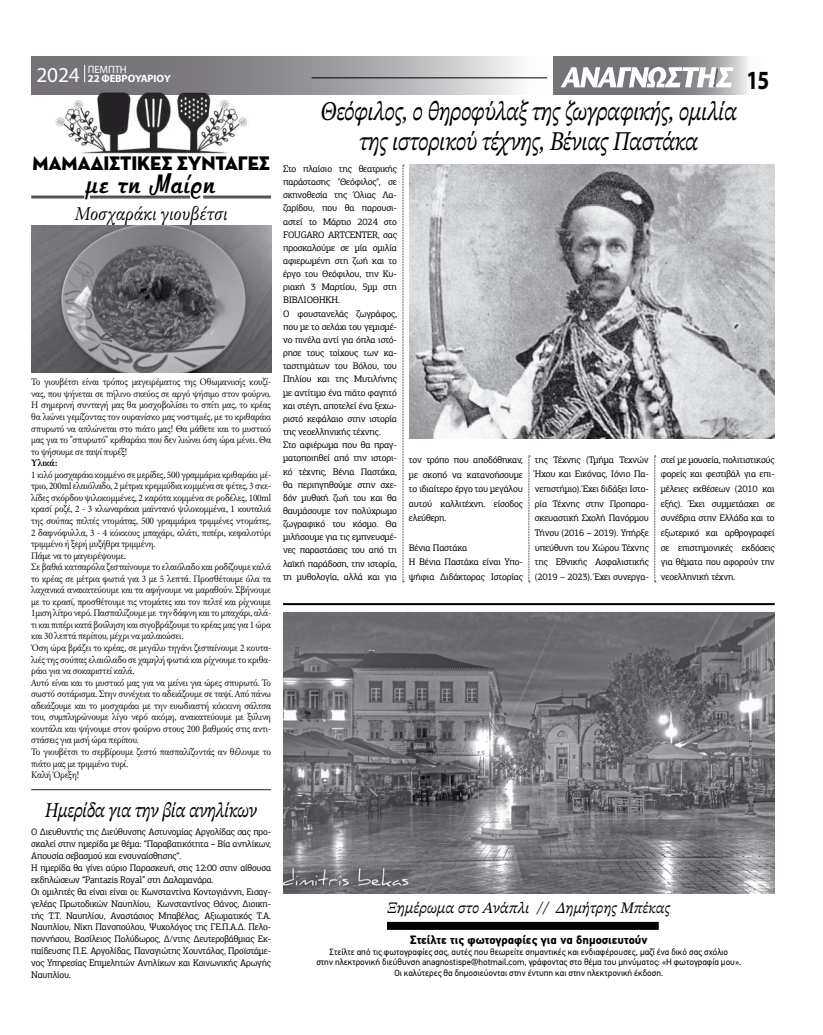
<style>
.page{position:relative;width:823px;height:1035px;background:#fff}
.page>*{position:absolute;margin:0;border:0;box-sizing:border-box;transform-origin:0 0}
.t1{font:italic 27px/30px "STIX Two Text";letter-spacing:-.01em;color:#000;text-align:center;scale:.84 1}
.t2{font:26.4px "CF Majestic";color:#000}
.t3{font:700 26.3px "Myriad Pro";color:#000;scale:.81 1}
.t4{font:italic 21px "STIX Two Text";letter-spacing:-.01em;color:#000;scale:.84 1}
.t5{font:20px "Neutraface Display Titling";letter-spacing:-.01em;color:#000}
.t6{font:italic 19.7px "Minion 3 Subhead";letter-spacing:.005em;color:#000;scale:.93 1}
.t7{font:italic 16px "STIX Two Text";letter-spacing:.01em;color:#000;scale:.95 1}
.t8{font:700 12px "PF Din Text Pro";color:#000}
.t9{font:700 10.6px/9.4px "Myriad Pro";letter-spacing:-.01em;color:#fff}
.t10{font:10px/11.5px "Minion 3 Subhead";letter-spacing:-.01em;color:#000;text-align:justify;scale:.94 1}
.t11{font:700 10px "Minion 3 Subhead";letter-spacing:-.015em;color:#000;scale:.94 1}
.t12{font:9.5px/13.2px "PF Agora Slab Pro";letter-spacing:-.02em;color:#000}
.t13{font:9px/10.8px "PF Din Text Pro";color:#000;text-align:center}
.s1{font-weight:400}
.s2{font-weight:400;font-size:21.3px}
</style>
<div class="page">
<svg style="left:556px;top:57px;width:192px;height:38px;background:#8f8e92"></svg>
<svg style="left:31px;top:57px;width:525px;height:38px;background:#a09fa2"></svg>
<svg style="left:560px;top:67px;width:173px;height:20px"></svg>
<hr style="left:311px;top:78px;width:236px;height:1px;background:#000">
<svg style="left:84px;top:65px;width:1px;height:17px"></svg>
<div style="left:387px;top:922px;width:271px;height:8px;background:#000"></div>
<hr style="left:283px;top:603px;width:491px;height:2px;background:#000">
<img style="left:283px;top:612px;width:491px;height:281px">
<img style="left:44px;top:89px;width:214px;height:65px">
<hr style="left:31px;top:196px;width:53px;height:1px;background:#000">
<hr style="left:31px;top:198px;width:53px;height:1px;background:#000">
<hr style="left:90px;top:196px;width:100px;height:1px;background:#000">
<hr style="left:90px;top:198px;width:100px;height:1px;background:#000">
<hr style="left:203px;top:196px;width:68px;height:1px;background:#000">
<hr style="left:203px;top:198px;width:68px;height:1px;background:#000">
<img style="left:31px;top:225px;width:240px;height:148px">
<svg style="left:402px;top:165px;width:2px;height:417px"></svg>
<svg style="left:528px;top:456px;width:1px;height:126px"></svg>
<svg style="left:654px;top:456px;width:1px;height:126px"></svg>
<hr style="left:31px;top:789px;width:240px;height:1px;background:#212121">
<img style="left:409px;top:165px;width:365px;height:274px">
<p class="t9" style="left:37px;top:64px;width:135px;text-indent:51px"><span class="s1">ΠΕΜΠΤΗ<br></span><span class="s2">2024</span> 22 ΦΕΒΡΟΥΑΡΙΟΥ</p>
<h3 class="t3" style="left:746px;top:63px;width:29px">15</h3>
<h3 class="t5" style="left:32px;top:148px;width:239px">MAMAΔΙΣΤΙΚΕΣ ΣΥΝΤΑΓΕΣ</h3>
<h2 class="t2" style="left:86px;top:166px;width:132px">με τη Μαίρη</h2>
<h3 class="t6" style="left:75px;top:200px;width:165px">Μοσχαράκι γιουβέτσι</h3>
<p class="t10" style="left:31px;top:376px;width:256px">Το γιουβέτσι είναι τρόπος μαγειρέματος της Οθωμανικής κουζί&shy;νας, που ψήνεται σε πήλινο σκεύος σε αργό ψήσιμο στον φούρνο.<br>Η σημερινή συνταγή μας θα μοσχοβολίσει το σπίτι μας, το κρέας θα λιώνει γεμίζοντας τον ουρανίσκο μας νοστιμιές, με το κριθαράκι σπυρωτό να απλώνεται στο πιάτο μας! Θα μάθετε και το μυστικό μας για το "σπυρωτό" κριθαράκι που δεν λιώνει όση ώρα μένει. Θα το ψήσουμε σε ταψί πυρέξ!</p>
<p class="t11" style="left:31px;top:456px;width:30px">Υλικά:</p>
<p class="t10" style="left:31px;top:469px;width:256px;text-align:left">1 κιλό μοσχαράκι κομμένο σε μερίδες, 500 γραμμάρια κριθαράκι μέ&shy;τριο, 200ml ελαιόλαδο, 2 μέτρια κρεμμύδια κομμένα σε φέτες, 3 σκε&shy;λίδες σκόρδου ψιλοκομμένες, 2 καρότα κομμένα σε ροδέλες, 100ml κρασί ροζέ, 2 - 3 κλωναράκια μαϊντανό ψιλοκομμένα, 1 κουταλιά της σούπας πελτές ντομάτας, 500 γραμμάρια τριμμένες ντομάτες, 2 δαφνόφυλλα, 3 - 4 κόκκους μπαχάρι, αλάτι, πιπέρι, κεφαλοτύρι τριμμένο ή ξερή μυζήθρα τριμμένη.<br>Πάμε να το μαγειρέψουμε.<br>Σε βαθιά κατσαρόλα ζεσταίνουμε το ελαιόλαδο και ροδίζουμε καλά το κρέας σε μέτρια φωτιά για 3 με 5 λεπτά. Προσθέτουμε όλα τα λαχανικά ανακατεύουμε και τα αφήνουμε να μαραθούν. Σβήνουμε με το κρασί, προσθέτουμε τις ντομάτες και τον πελτέ και ρίχνουμε 1μιση λίτρο νερό. Πασπαλίζουμε με την δάφνη και το μπαχάρι, αλά&shy;τι και πιπέρι κατά βούληση και σιγοβράζουμε το κρέας μας για 1 ώρα και 30 λεπτά περίπου, μέχρι να μαλακώσει.<br>Όση ώρα βράζει το κρέας, σε μεγάλο τηγάνι ζεσταίνουμε 2 κουτα&shy;λιές της σούπας ελαιόλαδο σε χαμηλή φωτιά και ρίχνουμε το κριθα&shy;ράκι για να σοκαριστεί καλά.<br>Αυτό είναι και το μυστικό μας για να μείνει για ώρες σπυρωτό. Το σωστό σοτάρισμα. Στην συνέχεια το αδειάζουμε σε ταψί. Από πάνω αδειάζουμε και το μοσχαράκι με την ευωδιαστή κόκκινη σάλτσα του, συμπληρώνουμε λίγο νερό ακόμη, ανακατεύουμε με ξύλινη κουτάλα και ψήνουμε στον φούρνο στους 200 βαθμούς στις αντι&shy;στάσεις για μισή ώρα περίπου.<br>Το γιουβέτσι το σερβίρουμε ζεστό πασπαλίζοντάς αν θέλουμε το πιάτο μας με τριμμένο τυρί.<br>Καλή Όρεξη!</p>
<h3 class="t4" style="left:45px;top:795px;width:254px">Ημερίδα για την βία ανηλίκων</h3>
<p class="t12" style="left:31px;top:825px;width:241px;line-height:11.9px">Ο Διευθυντής της Διεύθυνσης Αστυνομίας Αργολίδας σας προ&shy;σκαλεί στην ημερίδα με θέμα: “Παραβατικότητα – Βία ανηλίκων, Απουσία σεβασμού και ενσυναίσθησης“.<br>Η ημερίδα θα γίνει αύριο Παρασκευή, στις 12:00 στην αίθουσα εκδηλώσεων “Pantazis Royal” στη Δαλαμανάρα.<br>Οι ομιλητές θα είναι είναι οι: Κωνσταντίνα Κοντογιάννη, Εισαγ&shy;γελέας Πρωτοδικών Ναυπλίου, Κωνσταντίνος Θάνος, Διοικη&shy;τής Τ.Τ. Ναυπλίου, Αναστάσιος Μπαβέλας, Αξιωματικός Τ.Α.<br>Ναυπλίου, Νίκη Πανοπούλου, Ψυχολόγος της ΓΕ.Π.Α.Δ. Πελο&shy;ποννήσου, Βασίλειος Πολύδωρος, Δ/ντης Δευτεροβάθμιας Εκ&shy;παίδευσης Π.Ε. Αργολίδας, Παναγιώτης Χουντάλας, Προϊστάμε&shy;νος Υπηρεσίας Επιμελητών Ανηλίκων και Κοινωνικής Αρωγής Ναυπλίου.</p>
<h1 class="t1" style="left:320px;top:96px;width:497px">Θεόφιλος, ο θηροφύλαξ της ζωγραφικής, ομιλία της ιστορικού τέχνης, Βένιας Παστάκα</h1>
<p class="t12" style="left:283px;top:162px;width:115px">Στο πλαίσιο της θεατρικής παράστασης "Θεόφιλος", σε σκηνοθεσία της Όλιας Λα&shy;ζαρίδου, που θα παρουσι&shy;αστεί το Μάρτιο 2024 στο<br>FOUGARO ARTCENTER, σας προσκαλούμε σε μία ομιλία αφιερωμένη στη ζωή και το έργο του Θεόφιλου, την Κυ&shy;ριακή 3 Μαρτίου, 5μμ στη<br>ΒΙΒΛΙΟΘΗΚΗ.<br>Ο φουστανελάς ζωγράφος, που με το σελάχι του γεμισμέ&shy;νο πινέλα αντί για όπλα ιστό&shy;ρησε τους τοίχους των κα&shy;ταστημάτων του Βόλου, του<br>Πηλίου και της Μυτιλήνης με αντίτιμο ένα πιάτο φαγητό και στέγη, αποτελεί ένα ξεχω&shy;ριστό κεφάλαιο στην ιστορία της νεοελληνικής τέχνης.<br>Στο αφιέρωμα που θα πραγ&shy;ματοποιηθεί από την ιστορι&shy;κό τέχνης, Βένια Παστάκα, θα περιηγηθούμε στην σχε&shy;δόν μυθική ζωή του και θα θαυμάσουμε τον πολύχρωμο ζωγραφικό του κόσμο. Θα μιλήσουμε για τις εμπνευσμέ&shy;νες παραστάσεις του από τη λαϊκή παράδοση, την ιστορία, τη μυθολογία, αλλά και για</p>
<p class="t12" style="left:534px;top:452px;width:115px;line-height:14.6px;text-align:justify">της Τέχνης (Τμήμα Τεχνών Ήχου και Εικόνας, Ιόνιο Πα&shy;νεπιστήμιο). Έχει διδάξει Ιστο&shy;ρία Τέχνης στην Προπαρα&shy;σκευαστική Σχολή Πανόρμου Τήνου (2016 – 2019). Υπήρξε υπεύθυνη του Χώρου Τέχνης της Εθνικής Ασφαλιστικής (2019 – 2023). Έχει συνεργα-</p>
<p class="t12" style="left:660px;top:452px;width:115px;line-height:14.6px;text-align:justify">στεί με μουσεία, πολιτιστικούς φορείς και φεστιβάλ για επι&shy;μέλειες εκθέσεων (2010 και εξής). Έχει συμμετάσχει σε συνέδρια στην Ελλάδα και το εξωτερικό και αρθρογραφεί σε επιστημονικές εκδόσεις για θέματα που αφορούν την νεοελληνική τέχνη.</p>
<p class="t12" style="left:409px;top:452px;width:115px;line-height:14.6px;text-align:justify">τον τρόπο που αποδόθηκαν, με σκοπό να κατανοήσουμε το ιδιαίτερο έργο του μεγάλου αυτού καλλιτέχνη. είσοδος ελεύθερη.</p>
<p class="t12" style="left:409px;top:540px;width:115px;line-height:14.6px">Βένια Παστάκα<br>Η Βένια Παστάκα είναι Υπο&shy;ψήφια Διδάκτορας Ιστορίας</p>
<h3 class="t7" style="left:387px;top:896px;width:299px">Ξημέρωμα στο Ανάπλι // Δημήτρης Μπέκας</h3>
<p class="t8" style="left:410px;top:932px;width:239px">Στείλτε τις φωτογραφίες για να δημοσιευτούν</p>
<p class="t13" style="left:316px;top:946px;width:426px">Στείλτε από τις φωτογραφίες σας, αυτές που θεωρείτε σημαντικές και ενδιαφέρουσες, μαζί ένα δικό σας σχόλιο<br>στην ηλεκτρονική διεύθυνση anagnostispe@hotmail.com, γράφοντας στο θέμα του μηνύματος: «Η φωτογραφία μου».<br>Οι καλύτερες θα δημοσιεύονται στην έντυπη και στην ηλεκτρονική έκδοση.</p>
</div>
